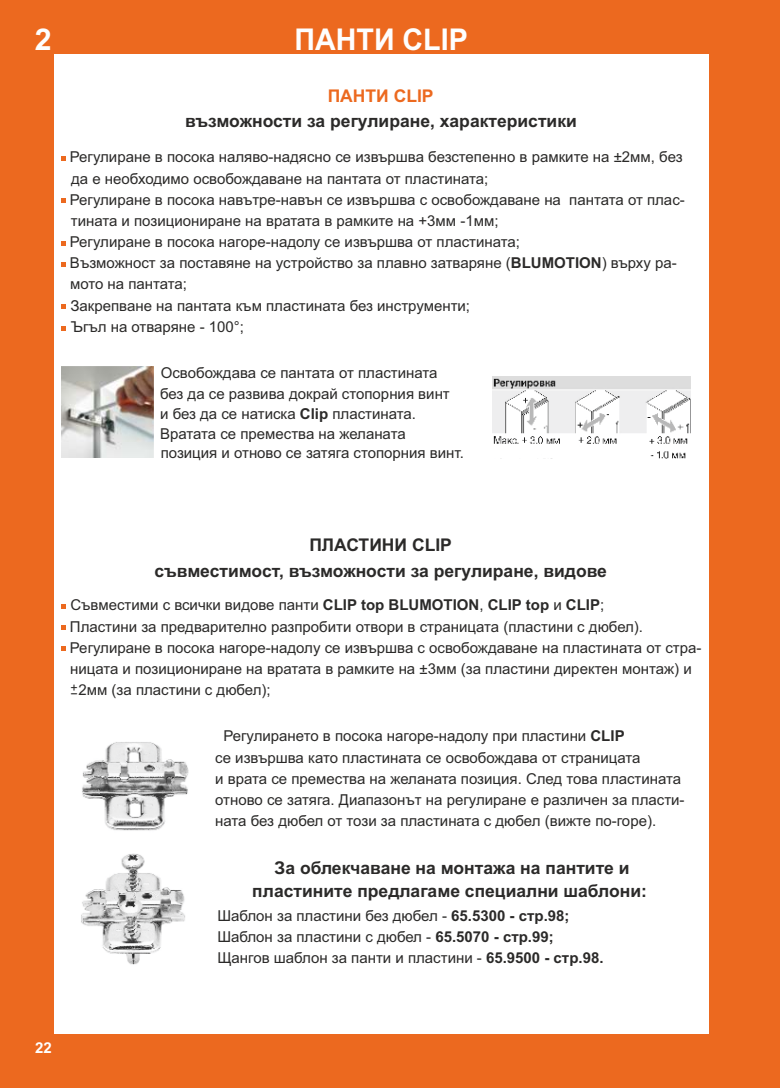
<style>
.page{position:relative;width:780px;height:1088px;background:#fff}
.page>*{position:absolute;margin:0;border:0;box-sizing:border-box;transform-origin:0 0}
.t1{font:700 30px "Arial";color:#fefefe;scale:.96 1}
.t2{font:700 30px "Arial";color:#fefefe}
.t3{font:700 17.5px/26.5px "Arial";color:#2b2a29;text-align:center}
.t4{font:700 17.5px "Arial";color:#ec691f}
.t5{font:15px/21.2px "Arial";color:#2b2a29}
.t6{font:700 15px "Arial";color:#fefefe}
.t7{font:12.5px "Arial";color:#2b2a29}
.s1{font-weight:700}
</style>
<div class="page">
<div style="left:0;top:1035px;width:780px;height:53px;background:#ec691f"></div>
<div style="left:0;top:0;width:53px;height:1088px;background:#ec691f"></div>
<div style="left:709px;top:0;width:71px;height:1088px;background:#ec691f"></div>
<div style="left:0;top:0;width:780px;height:53px;background:#ec691f"></div>
<img style="left:82px;top:742px;width:106px;height:89px">
<img style="left:81px;top:853px;width:104px;height:112px">
<svg style="left:62px;top:646px;width:4px;height:5px"></svg>
<svg style="left:62px;top:625px;width:4px;height:5px"></svg>
<svg style="left:62px;top:326px;width:4px;height:4px"></svg>
<svg style="left:62px;top:305px;width:4px;height:4px"></svg>
<svg style="left:62px;top:262px;width:4px;height:5px"></svg>
<svg style="left:62px;top:241px;width:4px;height:4px"></svg>
<svg style="left:62px;top:198px;width:4px;height:5px"></svg>
<svg style="left:62px;top:156px;width:4px;height:4px"></svg>
<svg style="left:62px;top:604px;width:4px;height:5px"></svg>
<img style="left:61px;top:366px;width:93px;height:92px">
<img style="left:492px;top:376px;width:198px;height:82px">
<h1 class="t2" style="left:35px;top:28px;width:18px">2</h1>
<h1 class="t1" style="left:294px;top:28px;width:182px">ПАНТИ CLIP</h1>
<p class="t4" style="left:327px;top:90px;width:107px">ПАНТИ CLIP</p>
<p class="t3" style="left:185px;top:109px;width:393px">възможности за регулиране, характеристики</p>
<p class="t5" style="left:70px;top:147px;width:614px">Регулиране в посока наляво-надясно се извършва безстепенно в рамките на ±2мм, без</p>
<p class="t5" style="left:70px;top:190px;width:616px">Регулиране в посока навътре-навън се извършва с освобождаване на пантата от плас-</p>
<p class="t5" style="left:70px;top:232px;width:451px">Регулиране в посока нагоре-надолу се извършва от пластината;</p>
<p class="t5" style="left:71px;top:169px;width:418px">да е необходимо освобождаване на пантата от пластината;</p>
<p class="t5" style="left:71px;top:211px;width:429px">тината и позициониране на вратата в рамките на +3мм -1мм;</p>
<p class="t5" style="left:70px;top:254px;width:608px">Възможност за поставяне на устройство за плавно затваряне (<span class="s1">BLUMOTION</span>) върху ра-</p>
<p class="t5" style="left:70px;top:273px;width:401px;line-height:22.2px">мото на пантата;<br>Закрепване на пантата към пластината без инструменти;</p>
<p class="t5" style="left:71px;top:318px;width:174px">Ъгъл на отваряне - 100°;</p>
<p class="t5" style="left:160px;top:363px;width:291px">Освобождава се пантата от пластината без да се развива докрай стопорния винт</p>
<p class="t5" style="left:160px;top:404px;width:257px">и без да се натиска <span class="s1">Clip</span> пластината.</p>
<p class="t5" style="left:160px;top:426px;width:305px;line-height:19px">Вратата се премества на желаната позиция и отново се затяга стопорния винт.</p>
<p class="t3" style="left:155px;top:533px;width:454px">ПЛАСТИНИ CLIP<br>съвместимост, възможности за регулиране, видове</p>
<p class="t5" style="left:70px;top:596px;width:574px">Съвместими с всички видове панти <span class="s1">CLIP top BLUMOTION</span>, <span class="s1">CLIP top</span> и <span class="s1">CLIP</span>;<br>Пластини за предварително разпробити отвори в страницата (пластини с дюбел).</p>
<p class="t5" style="left:78px;top:659px;width:614px;text-indent:-8px">ницата и позициониране на вратата в рамките на ±3мм (за пластини директен монтаж) и<br>2мм (за пластини с дюбел);</p>
<p class="t5" style="left:70px;top:638px;width:633px">Регулиране в посока нагоре-надолу се извършва с освобождаване на пластината от стра-</p>
<p class="t7" style="left:70px;top:685px;width:9px">+-</p>
<p class="t5" style="left:215px;top:727px;width:471px;text-indent:8px">Регулирането в посока нагоре-надолу при пластини <span class="s1">CLIP<br></span>се извършва като пластината се освобождава от страницата<br>и врата се премества на желаната позиция. След това пластината отново се затяга. Диапазонът на регулиране е различен за пласти&shy;ната без дюбел от този за пластината с дюбел (вижте по-горе).</p>
<p class="t3" style="left:252px;top:857px;width:396px;line-height:23.1px">За облекчаване на монтажа на пантите и пластините предлагаме специални шаблони:</p>
<p class="t5" style="left:217px;top:907px;width:387px">Шаблон за пластини без дюбел - <span class="s1">65.5300 - стр.98;<br></span>Шаблон за пластини с дюбел - <span class="s1">65.5070 - стр.99;<br></span>Щангов шаблон за панти и пластини - <span class="s1">65.9500 - стр.98.</span></p>
<p class="t6" style="left:35px;top:1041px;width:18px">22</p>
</div>
